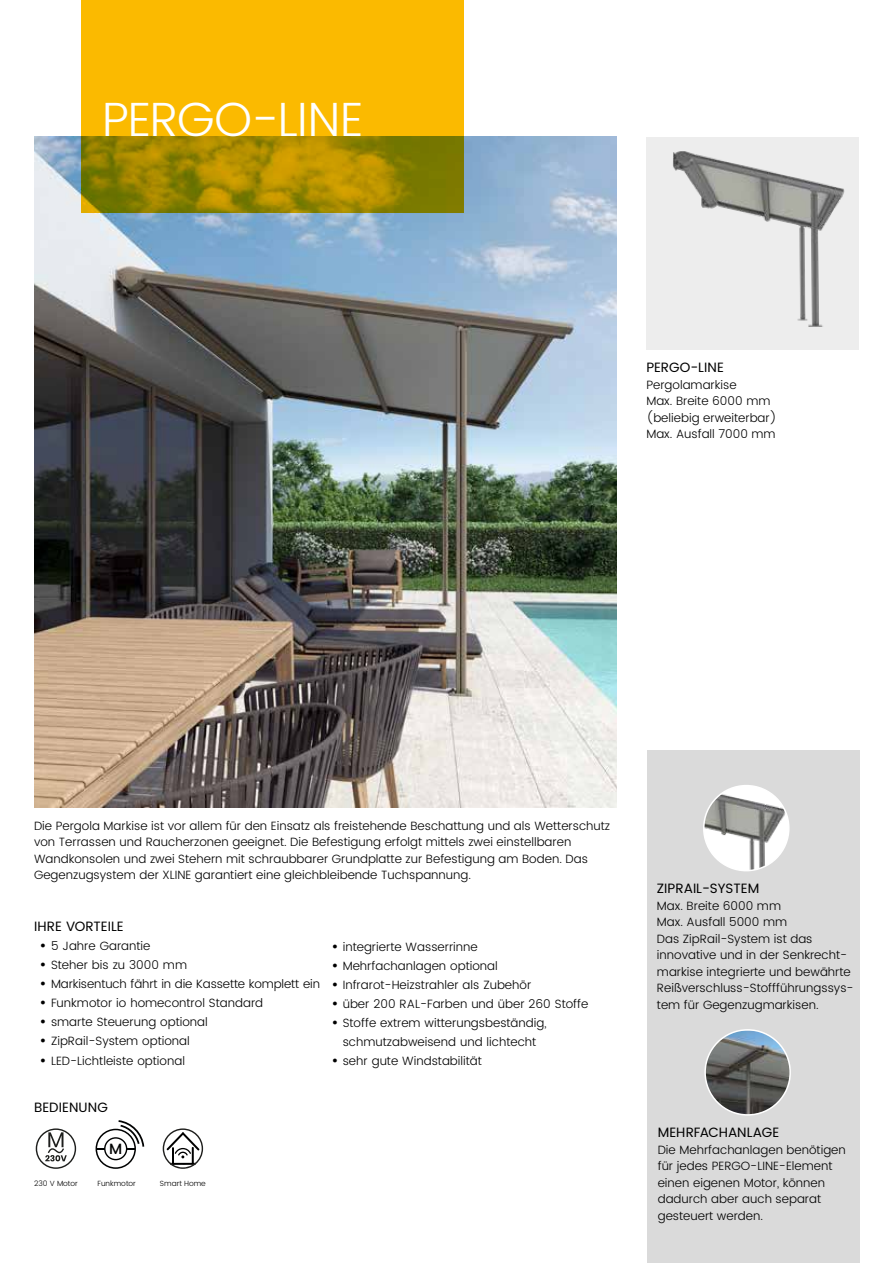
<style>
.page{position:relative;width:893px;height:1263px;background:#fff}
.page>*{position:absolute;margin:0;border:0;box-sizing:border-box;transform-origin:0 0}
.t1{font:300 48px "Poppins";letter-spacing:-.015em;color:#fff}
.t2{font:500 14.85px "Poppins";color:#010202}
.t3{font:13.5px "Poppins";color:#000}
.t4{font:300 12px/16.5px "Poppins";color:#000}
.t5{font:300 7.5px "Poppins";color:#000}
.s1{font-size:16.5px}
</style>
<div class="page">
<img style="left:34px;top:136px;width:583px;height:672px">
<svg style="left:81px;top:0;width:382px;height:213px;background:#d8a700"></svg>
<div style="left:646px;top:137px;width:213px;height:212px;background:#ededed"></div>
<img style="left:673px;top:151px;width:172px;height:176px">
<div style="left:647px;top:750px;width:213px;height:513px;background:#dadada"></div>
<img style="left:704px;top:786px;width:85px;height:85px;border-radius:43px">
<div style="left:703px;top:785px;width:86px;height:86px;border:2px solid #fff;border-radius:50%"></div>
<img style="left:707px;top:1032px;width:82px;height:81px">
<div style="left:704px;top:1029px;width:87px;height:87px;border:2px solid #fff;border-radius:50%"></div>
<svg style="left:36px;top:1128px;width:40px;height:41px"></svg>
<svg style="left:96px;top:1120px;width:48px;height:49px"></svg>
<svg style="left:163px;top:1128px;width:40px;height:41px"></svg>
<h1 class="t1" style="left:102px;top:85px;width:263px">PERGO-LINE</h1>
<p class="t3" style="left:646px;top:358px;width:79px">PERGO-LINE</p>
<p class="t4" style="left:646px;top:377px;width:132px">Pergolamarkise<br>Max. Breite 6000 mm (beliebig erweiterbar)<br>Max. Ausfall 7000 mm</p>
<p class="t4" style="left:34px;top:818px;width:578px">Die Pergola Markise ist vor allem für den Einsatz als freistehende Beschattung und als Wetterschutz von Terrassen und Raucherzonen geeignet. Die Befestigung erfolgt mittels zwei einstellbaren Wandkonsolen und zwei Stehern mit schraubbarer Grundplatte zur Befestigung am Boden. Das Gegenzugsystem der XLINE garantiert eine gleichbleibende Tuchspannung.</p>
<p class="t3" style="left:34px;top:917px;width:91px">IHRE VORTEILE</p>
<p class="t4" style="left:40px;top:938px;width:112px"><span class="s1">•</span> 5 Jahre Garantie</p>
<p class="t4" style="left:40px;top:957px;width:149px"><span class="s1">•</span> Steher bis zu 3000 mm</p>
<p class="t4" style="left:40px;top:976px;width:282px"><span class="s1">•</span> Markisentuch fährt in die Kassette komplett ein</p>
<p class="t4" style="left:40px;top:995px;width:225px"><span class="s1">•</span> Funkmotor io homecontrol Standard</p>
<p class="t4" style="left:40px;top:1014px;width:170px"><span class="s1">•</span> smarte Steuerung optional</p>
<p class="t4" style="left:40px;top:1033px;width:152px"><span class="s1">•</span> ZipRail-System optional</p>
<p class="t4" style="left:40px;top:1052px;width:147px"><span class="s1">•</span> LED-Lichtleiste optional</p>
<p class="t4" style="left:331px;top:939px;width:148px"><span class="s1">•</span> integrierte Wasserrinne</p>
<p class="t4" style="left:331px;top:958px;width:168px"><span class="s1">•</span> Mehrfachanlagen optional</p>
<p class="t4" style="left:331px;top:977px;width:201px"><span class="s1">•</span> Infrarot-Heizstrahler als Zubehör</p>
<p class="t4" style="left:331px;top:996px;width:259px"><span class="s1">•</span> über 200 RAL-Farben und über 260 Stoffe</p>
<p class="t4" style="left:331px;top:1014px;width:217px;line-height:19.2px;text-align:center"><span class="s1">•</span> Stoffe extrem witterungsbeständig, schmutzabweisend und lichtecht</p>
<p class="t4" style="left:331px;top:1053px;width:152px"><span class="s1">•</span> sehr gute Windstabilität</p>
<p class="t3" style="left:34px;top:1098px;width:75px">BEDIENUNG</p>
<p class="t2" style="left:109px;top:1139px;width:15px">M</p>
<p class="t5" style="left:34px;top:1178px;width:45px">230 V Motor</p>
<p class="t5" style="left:98px;top:1178px;width:40px">Funkmotor</p>
<p class="t5" style="left:160px;top:1178px;width:47px">Smart Home</p>
<p class="t3" style="left:657px;top:879px;width:104px">ZIPRAIL-SYSTEM</p>
<p class="t4" style="left:657px;top:898px;width:198px">Max. Breite 6000 mm<br>Max. Ausfall 5000 mm<br>Das ZipRail-System ist das innovative und in der Senkrecht&shy;markise integrierte und bewährte<br>Reißverschluss-Stoffführungssys&shy;tem für Gegenzugmarkisen.</p>
<p class="t3" style="left:658px;top:1123px;width:123px">MEHRFACHANLAGE</p>
<p class="t4" style="left:658px;top:1142px;width:190px">Die Mehrfachanlagen benötigen für jedes PERGO-LINE-Element einen eigenen Motor, können dadurch aber auch separat gesteuert werden.</p>
</div>
